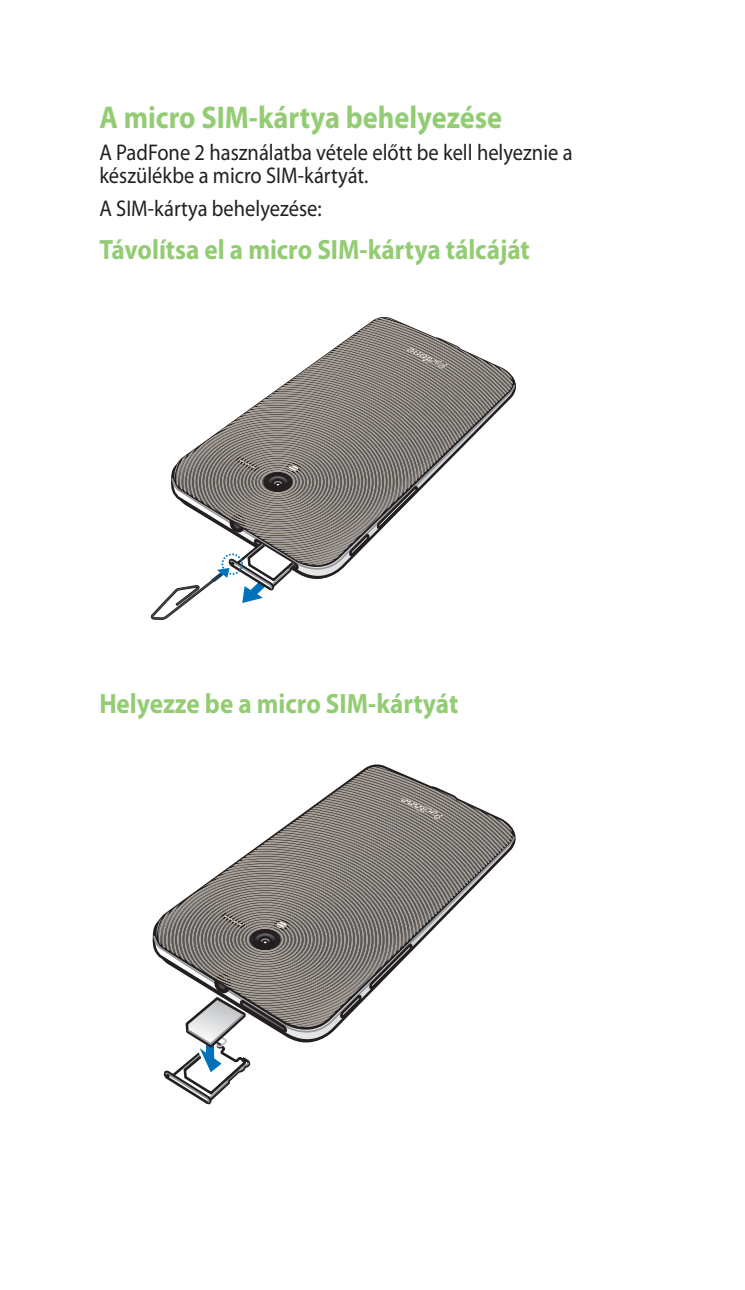
<style>
.page{position:relative;width:745px;height:1290px;background:#fff}
.page>*{position:absolute;margin:0;border:0;box-sizing:border-box;transform-origin:0 0}
.t1{font:700 31.5px "Myriad Pro";color:#93cc73;scale:.9 1}
.t2{font:700 28px "Myriad Pro";color:#93cc73;scale:.9 1}
.t3{font:22.75px/22.8px "Myriad Pro";color:#231f20;scale:.9 1}
</style>
<div class="page">
<svg style="left:261px;top:317px;width:254px;height:174px"></svg>
<svg style="left:150px;top:401px;width:269px;height:219px"></svg>
<svg style="left:240px;top:764px;width:275px;height:186px"></svg>
<svg style="left:152px;top:859px;width:261px;height:246px"></svg>
<h1 class="t1" style="left:99px;top:97px;width:448px">A micro SIM-kártya behelyezése</h1>
<p class="t3" style="left:99px;top:141px;width:527px">A PadFone 2 használatba vétele előtt be kell helyeznie a készülékbe a micro SIM-kártyát.</p>
<p class="t3" style="left:99px;top:196px;width:248px">A SIM-kártya behelyezése:</p>
<p class="t2" style="left:99px;top:231px;width:479px">Távolítsa el a micro SIM-kártya tálcáját</p>
<p class="t2" style="left:99px;top:685px;width:400px">Helyezze be a micro SIM-kártyát</p>
</div>
